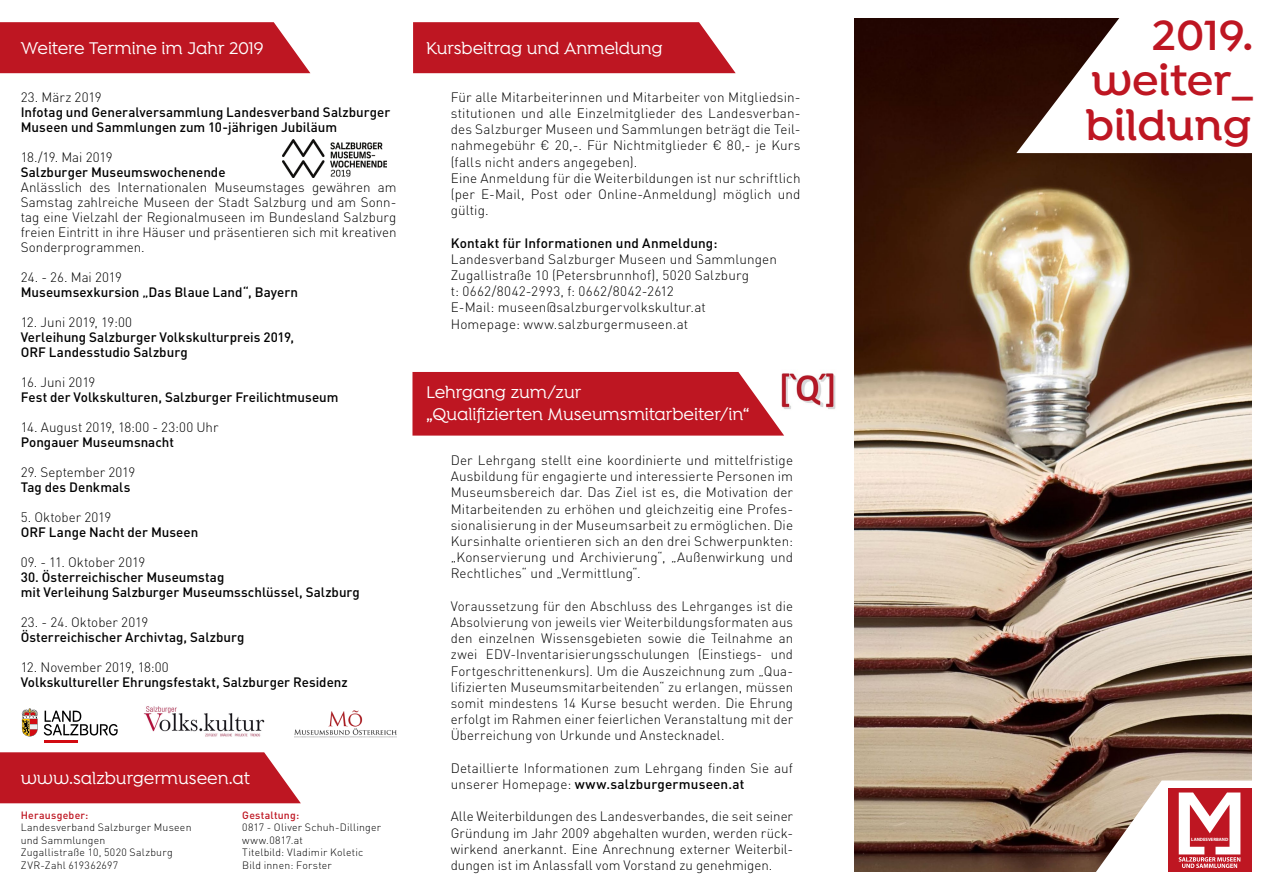
<style>
.page{position:relative;width:1263px;height:893px;background:#fff}
.page>*{position:absolute;margin:0;border:0;box-sizing:border-box;transform-origin:0 0}
.t1{font:600 45px "Isidora Alt";color:#be1622}
.t2{font:500 18px "Isidora Alt";letter-spacing:-.005em;color:#fff}
.t3{font:300 13.5px/16.2px "DIN";letter-spacing:.01em;color:#000;text-align:justify}
.t4{font:500 13.5px/15px "DIN";color:#000}
.t5{font:300 13.5px "DIN";letter-spacing:.03em;color:#000}
.t6{font:300 13.5px "DIN";letter-spacing:-.01em;color:#000}
.t7{font:300 10.5px "DIN";letter-spacing:.02em;color:#000}
.t8{font:500 10.5px "DIN";letter-spacing:.02em;color:#be1622}
.t9{font:700 4.65px "Myriad";letter-spacing:-.005em;color:#fff}
.s1{font-weight:500}
</style>
<div class="page">
<svg style="left:0;top:22px;width:310px;height:51px;background:#c1242f"></svg>
<svg style="left:413px;top:22px;width:323px;height:51px;background:#c1242f"></svg>
<img style="left:784px;top:373px;width:52px;height:36px">
<svg style="left:412px;top:372px;width:372px;height:64px;background:#c22530"></svg>
<img style="left:855px;top:18px;width:396px;height:854px">
<svg style="left:1016px;top:18px;width:235px;height:135px"></svg>
<svg style="left:1089px;top:780px;width:163px;height:92px"></svg>
<svg style="left:0;top:752px;width:301px;height:51px;background:#c22530"></svg>
<img style="left:144px;top:706px;width:121px;height:31px">
<svg style="left:22px;top:708px;width:16px;height:28px"></svg>
<hr style="left:45px;top:740px;width:33px;height:2px;background:#d20a11">
<svg style="left:44px;top:711px;width:74px;height:24px"></svg>
<img style="left:283px;top:140px;width:103px;height:37px">
<img style="left:295px;top:710px;width:101px;height:28px">
<p class="t2" style="left:21px;top:38px;width:245px">Weitere Termine im Jahr 2019</p>
<p class="t3" style="left:21px;top:89px;width:82px">23. März 2019</p>
<p class="t4" style="left:21px;top:104px;width:371px">Infotag und Generalversammlung Landesverband Salzburger<br>Museen und Sammlungen zum 10-jährigen Jubiläum</p>
<p class="t6" style="left:21px;top:149px;width:93px">18./19. Mai 2019</p>
<p class="t4" style="left:21px;top:164px;width:206px">Salzburger Museumswochenende</p>
<p class="t3" style="left:21px;top:179px;width:377px;line-height:15px">Anlässlich des Internationalen Museumstages gewähren am Samstag zahlreiche Museen der Stadt Salzburg und am Sonn&shy;tag eine Vielzahl der Regionalmuseen im Bundesland Salzburg freien Eintritt in ihre Häuser und präsentieren sich mit kreativen Sonderprogrammen.</p>
<p class="t3" style="left:21px;top:269px;width:103px">24. - 26. Mai 2019</p>
<p class="t4" style="left:21px;top:284px;width:279px">Museumsexkursion „Das Blaue Land“, Bayern</p>
<p class="t3" style="left:21px;top:314px;width:113px">12. Juni 2019, 19:00</p>
<p class="t4" style="left:21px;top:329px;width:275px">Verleihung Salzburger Volkskulturpreis 2019,</p>
<p class="t4" style="left:21px;top:344px;width:168px">ORF Landesstudio Salzburg</p>
<p class="t3" style="left:21px;top:374px;width:76px">16. Juni 2019</p>
<p class="t4" style="left:21px;top:389px;width:319px">Fest der Volkskulturen, Salzburger Freilichtmuseum</p>
<p class="t3" style="left:21px;top:419px;width:199px">14. August 2019, 18:00 - 23:00 Uhr</p>
<p class="t4" style="left:21px;top:434px;width:155px">Pongauer Museumsnacht</p>
<p class="t3" style="left:21px;top:464px;width:116px">29. September 2019</p>
<p class="t4" style="left:21px;top:479px;width:111px">Tag des Denkmals</p>
<p class="t3" style="left:21px;top:509px;width:92px">5. Oktober 2019</p>
<p class="t4" style="left:21px;top:524px;width:179px">ORF Lange Nacht der Museen</p>
<p class="t3" style="left:21px;top:554px;width:126px">09. - 11. Oktober 2019</p>
<p class="t4" style="left:21px;top:569px;width:205px">30. Österreichischer Museumstag</p>
<p class="t4" style="left:21px;top:584px;width:341px">mit Verleihung Salzburger Museumsschlüssel, Salzburg</p>
<p class="t3" style="left:21px;top:614px;width:129px">23. - 24. Oktober 2019</p>
<p class="t4" style="left:21px;top:629px;width:225px">Österreichischer Archivtag, Salzburg</p>
<p class="t3" style="left:21px;top:659px;width:150px">12. November 2019, 18:00</p>
<p class="t4" style="left:21px;top:674px;width:329px">Volkskultureller Ehrungsfestakt, Salzburger Residenz</p>
<p class="t2" style="left:21px;top:768px;width:231px">www.salzburgermuseen.at</p>
<p class="t8" style="left:21px;top:808px;width:69px">Herausgeber:</p>
<p class="t7" style="left:21px;top:821px;width:172px">Landesverband Salzburger Museen</p>
<p class="t7" style="left:21px;top:834px;width:86px">und Sammlungen</p>
<p class="t7" style="left:21px;top:846px;width:153px">Zugallistraße 10, 5020 Salzburg</p>
<p class="t7" style="left:21px;top:859px;width:99px">ZVR-Zahl 619362697</p>
<p class="t8" style="left:242px;top:808px;width:59px">Gestaltung:</p>
<p class="t7" style="left:242px;top:821px;width:140px">0817 - Oliver Schuh-Dillinger</p>
<p class="t7" style="left:242px;top:834px;width:62px">www.0817.at</p>
<p class="t7" style="left:242px;top:846px;width:123px">Titelbild: Vladimir Koletic</p>
<p class="t7" style="left:242px;top:859px;width:91px">Bild innen: Forster</p>
<p class="t2" style="left:426px;top:38px;width:238px">Kursbeitrag und Anmeldung</p>
<p class="t3" style="left:451px;top:89px;width:351px">Für alle Mitarbeiterinnen und Mitarbeiter von Mitgliedsin&shy;stitutionen und alle Einzelmitglieder des Landesverban&shy;des Salzburger Museen und Sammlungen beträgt die Teil&shy;nahmegebühr € 20,-. Für Nichtmitglieder € 80,- je Kurs (falls nicht anders angegeben).</p>
<p class="t3" style="left:451px;top:170px;width:351px">Eine Anmeldung für die Weiterbildungen ist nur schriftlich (per E-Mail, Post oder Online-Anmeldung) möglich und gültig.</p>
<p class="t4" style="left:451px;top:235px;width:268px">Kontakt für Informationen und Anmeldung:</p>
<p class="t3" style="left:451px;top:251px;width:328px">Landesverband Salzburger Museen und Sammlungen</p>
<p class="t3" style="left:451px;top:267px;width:300px">Zugallistraße 10 (Petersbrunnhof), 5020 Salzburg</p>
<p class="t5" style="left:451px;top:283px;width:225px">t: 0662/8042-2993, f: 0662/8042-2612</p>
<p class="t3" style="left:451px;top:299px;width:257px">E-Mail: museen@salzburgervolkskultur.at</p>
<p class="t3" style="left:451px;top:316px;width:239px">Homepage: www.salzburgermuseen.at</p>
<p class="t2" style="left:426px;top:382px;width:156px">Lehrgang zum/zur</p>
<p class="t2" style="left:426px;top:404px;width:325px">„Qualifizierten Museumsmitarbeiter/in“</p>
<p class="t3" style="left:451px;top:452px;width:344px">Der Lehrgang stellt eine koordinierte und mittelfristige Ausbildung für engagierte und interessierte Personen im Museumsbereich dar. Das Ziel ist es, die Motivation der Mitarbeitenden zu erhöhen und gleichzeitig eine Profes&shy;sionalisierung in der Museumsarbeit zu ermöglichen. Die Kursinhalte orientieren sich an den drei Schwerpunkten: „Konservierung und Archivierung“, „Außenwirkung und Rechtliches“ und „Vermittlung“.</p>
<p class="t3" style="left:451px;top:598px;width:344px">Voraussetzung für den Abschluss des Lehrganges ist die Absolvierung von jeweils vier Weiterbildungsformaten aus den einzelnen Wissensgebieten sowie die Teilnahme an zwei EDV-Inventarisierungsschulungen (Einstiegs- und Fortgeschrittenenkurs). Um die Auszeichnung zum „Qua&shy;lifizierten Museumsmitarbeitenden“ zu erlangen, müssen somit mindestens 14 Kurse besucht werden. Die Ehrung erfolgt im Rahmen einer feierlichen Veranstaltung mit der Überreichung von Urkunde und Anstecknadel.</p>
<p class="t3" style="left:451px;top:760px;width:344px">Detaillierte Informationen zum Lehrgang finden Sie auf unserer Homepage: <span class="s1">www.salzburgermuseen.at</span></p>
<p class="t3" style="left:451px;top:808px;width:344px">Alle Weiterbildungen des Landesverbandes, die seit seiner Gründung im Jahr 2009 abgehalten wurden, werden rück&shy;wirkend anerkannt. Eine Anrechnung externer Weiterbil&shy;dungen ist im Anlassfall vom Vorstand zu genehmigen.</p>
<p class="t1" style="left:1152px;top:9px;width:103px">2019.</p>
<p class="t1" style="left:1091px;top:54px;width:164px">weiter_</p>
<p class="t1" style="left:1086px;top:99px;width:167px">bildung</p>
<p class="t9" style="left:1191px;top:837px;width:39px">LANDESVERBAND</p>
</div>
